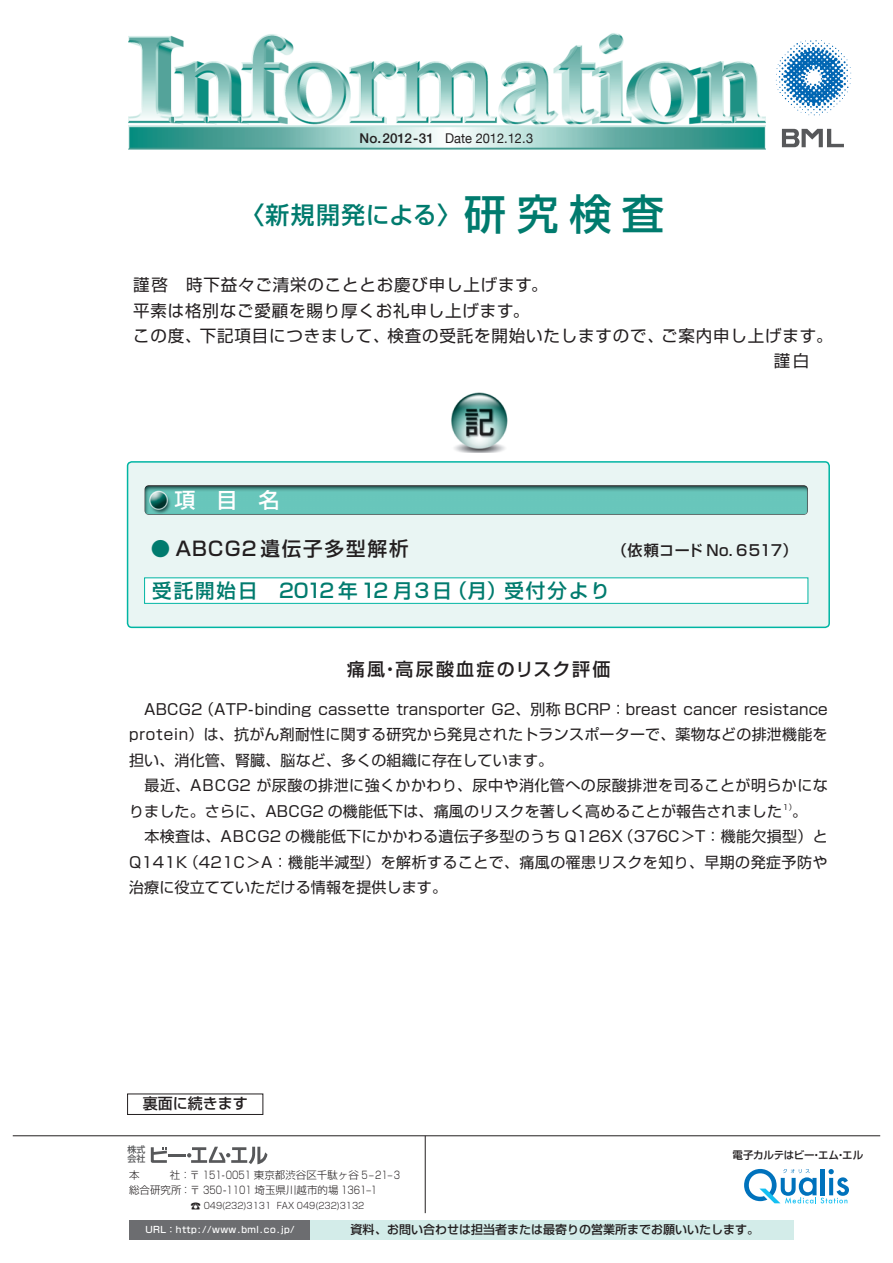
<style>
.page{position:relative;width:893px;height:1263px;background:#fff}
.page>*{position:absolute;margin:0;border:0;box-sizing:border-box;transform-origin:0 0}
.t1{font:500 24px "Shin Go Pro";letter-spacing:.035em;color:#007b6e}
.t2{font:500 21px "Shin Go Pro";color:#fff}
.t3{font:500 19.5px "Shin Go Pro";letter-spacing:.1em;color:#007b6e}
.t4{font:500 19.5px "Shin Go Pro";letter-spacing:.1em;color:#231f20}
.t5{font:500 18px "Shin Go Pro";letter-spacing:.125em;color:#231f20}
.t6{font:16.5px "Shin Go Pro";letter-spacing:.05em;color:#231f20}
.t7{font:15px/25.5px "Shin Go Pro";letter-spacing:.01em;color:#231f20}
.t8{font:500 15px "Shin Go Pro";letter-spacing:.03em;color:#231f20}
.t9{font:500 15px "Shin Go Pro";color:#231f20}
.t10{font:13.5px "Helvetica Neue";color:#231f20;scale:.95 1}
.t11{font:500 12px "Shin Go Pro";color:#231f20}
.t12{font:300 10.5px/15px "Shin Go Pro";color:#231f20}
.t13{font:500 10.5px "Shin Go Pro";letter-spacing:-.025em;color:#231f20}
.t14{font:300 9px "Shin Go Pro";color:#231f20;scale:.9 1}
.t15{font:500 9px "Shin Go Pro";letter-spacing:.05em;color:#fff}
.t16{font:500 9px/9.4px "Shin Go Pro";color:#57585a}
.s1{font-weight:500}
.s2{font-size:42px}
.s3{color:#007b6e}
.s4{font-size:10.5px}
</style>
<div class="page">
<div style="left:128px;top:462px;width:701px;height:165px;background:#e9f5f3;border-radius:4px"></div>
<div style="left:127px;top:461px;width:703px;height:167px;border:2px solid #00b5a3;border-radius:4px"></div>
<img style="left:145px;top:485px;width:663px;height:30px">
<img style="left:451px;top:392px;width:57px;height:61px">
<img style="left:128px;top:33px;width:663px;height:117px">
<svg style="left:776px;top:40px;width:75px;height:75px"></svg>
<svg style="left:782px;top:129px;width:62px;height:18px"></svg>
<div style="left:310px;top:1220px;width:484px;height:19px;background:#d3ece9"></div>
<div style="left:130px;top:1220px;width:180px;height:19px;background:#6c6d70"></div>
<hr style="left:425px;top:1136px;width:1px;height:77px;background:#231f20">
<hr style="left:13px;top:1135px;width:867px;height:1px;background:#231f20">
<div style="left:145px;top:578px;width:663px;height:25px;background:#fff"></div>
<div style="left:144px;top:578px;width:664px;height:26px;border:1px solid #00b5a3"></div>
<svg style="left:744px;top:1169px;width:105px;height:34px"></svg>
<svg style="left:151px;top:1147px;width:16px;height:16px"></svg>
<hr style="left:168px;top:1154px;width:17px;height:3px;background:#57585a">
<svg style="left:187px;top:1147px;width:80px;height:17px"></svg>
<div style="left:127px;top:1093px;width:136px;height:22px;border:1px solid #231f20"></div>
<p class="t10" style="left:360px;top:130px;width:184px"><span class="s1">No.2012-31</span> Date 2012.12.3</p>
<h1 class="t1" style="left:240px;top:195px;width:425px">〈新規開発による〉<span class="s2">研究検査</span></h1>
<p class="t6" style="left:133px;top:271px;width:416px">謹啓　時下益々ご清栄のこととお慶び申し上げます。</p>
<p class="t6" style="left:133px;top:297px;width:397px">平素は格別なご愛顧を賜り厚くお礼申し上げます。</p>
<p class="t6" style="left:133px;top:322px;width:701px">この度、下記項目につきまして、検査の受託を開始いたしますので、ご案内申し上げます。</p>
<p class="t6" style="left:774px;top:348px;width:37px">謹白</p>
<h2 class="t2" style="left:174px;top:483px;width:106px">項　目　名</h2>
<h3 class="t4" style="left:151px;top:533px;width:259px"><span class="s3">●</span> ABCG2遺伝子多型解析</h3>
<p class="t8" style="left:612px;top:538px;width:187px">（依頼コード No. 6517）</p>
<h3 class="t3" style="left:152px;top:575px;width:459px">受託開始日　2012年12 月3日（月）受付分より</h3>
<p class="t5" style="left:347px;top:655px;width:265px">痛風・高尿酸血症のリスク評価</p>
<p class="t7" style="left:129px;top:694px;width:700px">　ABCG2（ATP-binding cassette transporter G2、別称 BCRP：breast cancer resistance protein）は、抗がん剤耐性に関する研究から発見されたトランスポーターで、薬物などの排泄機能を担い、消化管、腎臓、脳など、多くの組織に存在しています。<br>　最近、ABCG2 が尿酸の排泄に強くかかわり、尿中や消化管への尿酸排泄を司ることが明らかになりました。さらに、ABCG2 の機能低下は、痛風のリスクを著しく高めることが報告されました<sup>1）</sup>。<br>　本検査は、ABCG2 の機能低下にかかわる遺伝子多型のうち Q126X（376C&gt;T：機能欠損型）とQ141K（421C&gt;A：機能半減型）を解析することで、痛風の罹患リスクを知り、早期の発症予防や治療に役立てていただける情報を提供します。</p>
<p class="t9" style="left:143px;top:1091px;width:106px">裏面に続きます</p>
<p class="t16" style="left:127px;top:1143px;width:19px">株式会社</p>
<p class="t12" style="left:129px;top:1166px;width:272px">本 　　 社：〒 151-0051 東京都渋谷区千駄ヶ谷 5–21–3総合研究所：〒 350-1101 埼玉県川越市的場 1361–1</p>
<p class="t14" style="left:191px;top:1198px;width:195px"><span class="s4">☎</span> 049(232)3131　FAX 049(232)3132</p>
<p class="t13" style="left:732px;top:1146px;width:132px">電子カルテはビー・エム・エル</p>
<p class="t15" style="left:145px;top:1222px;width:151px">URL：http://www.bml.co.jp/</p>
<p class="t11" style="left:351px;top:1219px;width:410px">資料、お問い合わせは担当者または最寄りの営業所までお願いいたします。</p>
</div>
